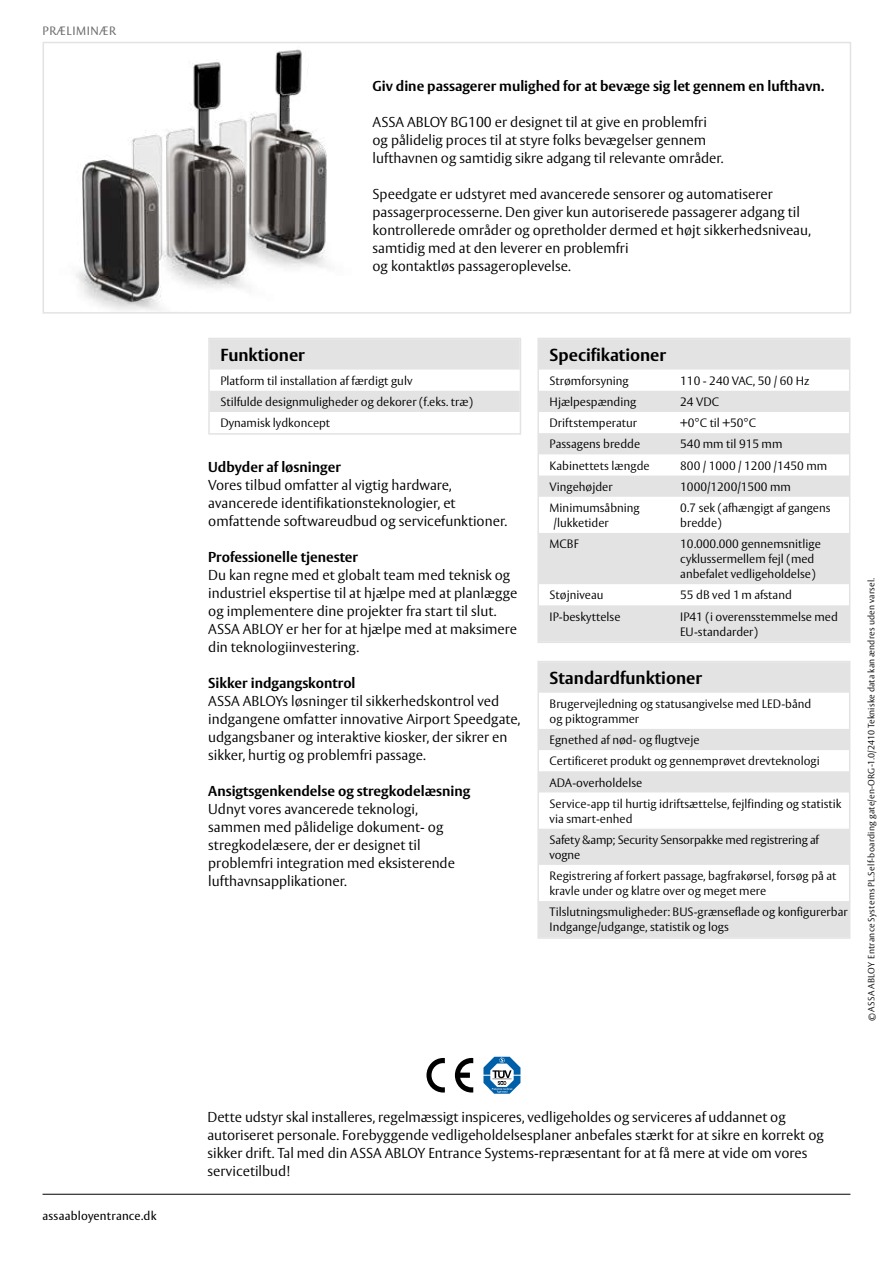
<style>
.page{position:relative;width:893px;height:1263px;background:#fff}
.page>*{position:absolute;margin:0;border:0;box-sizing:border-box;transform-origin:0 0}
.t1{font:700 17.25px "ASSA Vesta";color:#000}
.t2{font:300 14.25px/18px "ASSA Vesta";color:#000}
.t3{font:700 14.25px "ASSA Vesta";color:#000}
.t4{font:300 12px/21.1px "ASSA Vesta";color:#000}
.t5{font:12px "ASSA Vesta";letter-spacing:.015em;color:#000}
.t6{font:12px "ASSA Vesta";letter-spacing:.05em;color:#6e6e6e}
.t7{font:300 9px "ASSA Vesta";letter-spacing:.025em;color:#000}
</style>
<div class="page">
<img style="left:76px;top:49px;width:252px;height:262px">
<div style="left:43px;top:42px;width:808px;height:272px;border:2px solid #e3e3e3"></div>
<hr style="left:43px;top:1194px;width:807px;height:1px;background:#000">
<svg style="left:426px;top:1058px;width:19px;height:34px"></svg>
<svg style="left:455px;top:1058px;width:18px;height:34px"></svg>
<svg style="left:483px;top:1057px;width:37px;height:37px"></svg>
<svg style="left:211px;top:341px;width:307px;height:71px"></svg>
<div style="left:208px;top:338px;width:313px;height:97px;border:2px solid #e3e3e3"></div>
<svg style="left:540px;top:664px;width:307px;height:272px;fill:#e3e3e3"></svg>
<div style="left:537px;top:661px;width:313px;height:278px;border:2px solid #e3e3e3"></div>
<svg style="left:540px;top:341px;width:307px;height:299px;fill:#e3e3e3"></svg>
<div style="left:537px;top:338px;width:313px;height:305px;border:2px solid #e3e3e3"></div>
<p class="t6" style="left:43px;top:23px;width:75px">PRÆLIMINÆR</p>
<p class="t5" style="left:43px;top:1209px;width:115px">assaabloyentrance.dk</p>
<p class="t3" style="left:372px;top:77px;width:453px">Giv dine passagerer mulighed for at bevæge sig let gennem en lufthavn.</p>
<p class="t2" style="left:372px;top:113px;width:353px">ASSA ABLOY BG100 er designet til at give en problemfri og pålidelig proces til at styre folks bevægelser gennem lufthavnen og samtidig sikre adgang til relevante områder.</p>
<p class="t2" style="left:372px;top:185px;width:440px">Speedgate er udstyret med avancerede sensorer og automatiserer passagerprocesserne. Den giver kun autoriserede passagerer adgang til kontrollerede områder og opretholder dermed et højt sikkerhedsniveau, samtidig med at den leverer en problemfri<br>og kontaktløs passageroplevelse.</p>
<p class="t1" style="left:220px;top:344px;width:86px">Funktioner</p>
<p class="t4" style="left:220px;top:371px;width:254px">Platform til installation af færdigt gulv<br>Stilfulde designmuligheder og dekorer (f.eks. træ)<br>Dynamisk lydkoncept</p>
<p class="t3" style="left:208px;top:458px;width:134px">Udbyder af løsninger</p>
<p class="t2" style="left:208px;top:476px;width:300px">Vores tilbud omfatter al vigtig hardware, avancerede identifikationsteknologier, et omfattende softwareudbud og servicefunktioner.</p>
<p class="t3" style="left:208px;top:548px;width:151px">Professionelle tjenester</p>
<p class="t2" style="left:208px;top:566px;width:311px">Du kan regne med et globalt team med teknisk og industriel ekspertise til at hjælpe med at planlægge og implementere dine projekter fra start til slut.<br>ASSA ABLOY er her for at hjælpe med at maksimere din teknologiinvestering.</p>
<p class="t3" style="left:208px;top:674px;width:149px">Sikker indgangskontrol</p>
<p class="t2" style="left:208px;top:692px;width:314px">ASSA ABLOYs løsninger til sikkerhedskontrol ved indgangene omfatter innovative Airport Speedgate, udgangsbaner og interaktive kiosker, der sikrer en sikker, hurtig og problemfri passage.</p>
<p class="t3" style="left:208px;top:782px;width:263px">Ansigtsgenkendelse og stregkodelæsning</p>
<p class="t2" style="left:208px;top:800px;width:248px">Udnyt vores avancerede teknologi, sammen med pålidelige dokument- og stregkodelæsere, der er designet til problemfri integration med eksisterende lufthavnsapplikationer.</p>
<p class="t1" style="left:550px;top:344px;width:118px">Specifikationer</p>
<p class="t4" style="left:550px;top:371px;width:81px">Strømforsyning</p>
<p class="t4" style="left:680px;top:371px;width:131px">110 - 240 VAC, 50 / 60 Hz</p>
<p class="t4" style="left:550px;top:392px;width:88px">Hjælpespænding</p>
<p class="t4" style="left:680px;top:392px;width:40px">24 VDC</p>
<p class="t4" style="left:550px;top:413px;width:89px">Driftstemperatur</p>
<p class="t4" style="left:680px;top:413px;width:77px">+0°C til +50°C</p>
<p class="t4" style="left:550px;top:434px;width:92px">Passagens bredde</p>
<p class="t4" style="left:680px;top:434px;width:104px">540 mm til 915 mm</p>
<p class="t4" style="left:550px;top:455px;width:102px">Kabinettets længde</p>
<p class="t4" style="left:680px;top:455px;width:148px">800 / 1000 / 1200 /1450 mm</p>
<p class="t4" style="left:550px;top:477px;width:65px">Vingehøjder</p>
<p class="t4" style="left:680px;top:477px;width:112px">1000/1200/1500 mm</p>
<p class="t4" style="left:554px;top:501px;width:88px;line-height:15px;text-indent:-4px">Minimumsåbning /lukketider</p>
<p class="t4" style="left:680px;top:501px;width:152px;line-height:15px">0.7 sek (afhængigt af gangens bredde)</p>
<p class="t4" style="left:550px;top:534px;width:31px">MCBF</p>
<p class="t4" style="left:680px;top:537px;width:142px;line-height:15px">10.000.000 gennemsnitlige cyklussermellem fejl (med anbefalet vedligeholdelse)</p>
<p class="t4" style="left:550px;top:585px;width:55px">Støjniveau</p>
<p class="t4" style="left:680px;top:585px;width:113px">55 dB ved 1m afstand</p>
<p class="t4" style="left:550px;top:606px;width:72px">IP-beskyttelse</p>
<p class="t4" style="left:680px;top:609px;width:159px;line-height:15px">IP41 (i overensstemmelse med<br>EU-standarder)</p>
<p class="t1" style="left:550px;top:667px;width:154px">Standardfunktioner</p>
<p class="t4" style="left:550px;top:697px;width:263px;line-height:15px">Brugervejledning og statusangivelse med LED-bånd og piktogrammer</p>
<p class="t4" style="left:550px;top:730px;width:293px">Egnethed af nød- og flugtveje<br>Certificeret produkt og gennemprøvet drevteknologi ADA-overholdelse<br>Service-app til hurtig idriftsættelse, fejlfinding og statistik</p>
<p class="t4" style="left:550px;top:808px;width:271px">via smart-enhed<br>Safety &amp;amp; Security Sensorpakke med registrering af</p>
<p class="t4" style="left:550px;top:845px;width:288px">vogne<br>Registrering af forkert passage, bagfrakørsel, forsøg på at</p>
<p class="t4" style="left:550px;top:881px;width:300px">kravle under og klatre over og meget mere<br>Tilslutningsmuligheder: BUS-grænseflade og konfigurerbar</p>
<p class="t4" style="left:550px;top:917px;width:181px">Indgange/udgange, statistik og logs</p>
<p class="t7" style="left:866px;top:1021px;width:445px;rotate:-90deg">© ASSA ABLOY Entrance Systems PL.Self-boarding gate/en-ORG-1.0/2410 Tekniske data kan ændres uden varsel.</p>
<p class="t2" style="left:207px;top:1108px;width:618px">Dette udstyr skal installeres, regelmæssigt inspiceres, vedligeholdes og serviceres af uddannet og autoriseret personale. Forebyggende vedligeholdelsesplaner anbefales stærkt for at sikre en korrekt og sikker drift. Tal med din ASSA ABLOY Entrance Systems-repræsentant for at få mere at vide om vores servicetilbud!</p>
</div>
